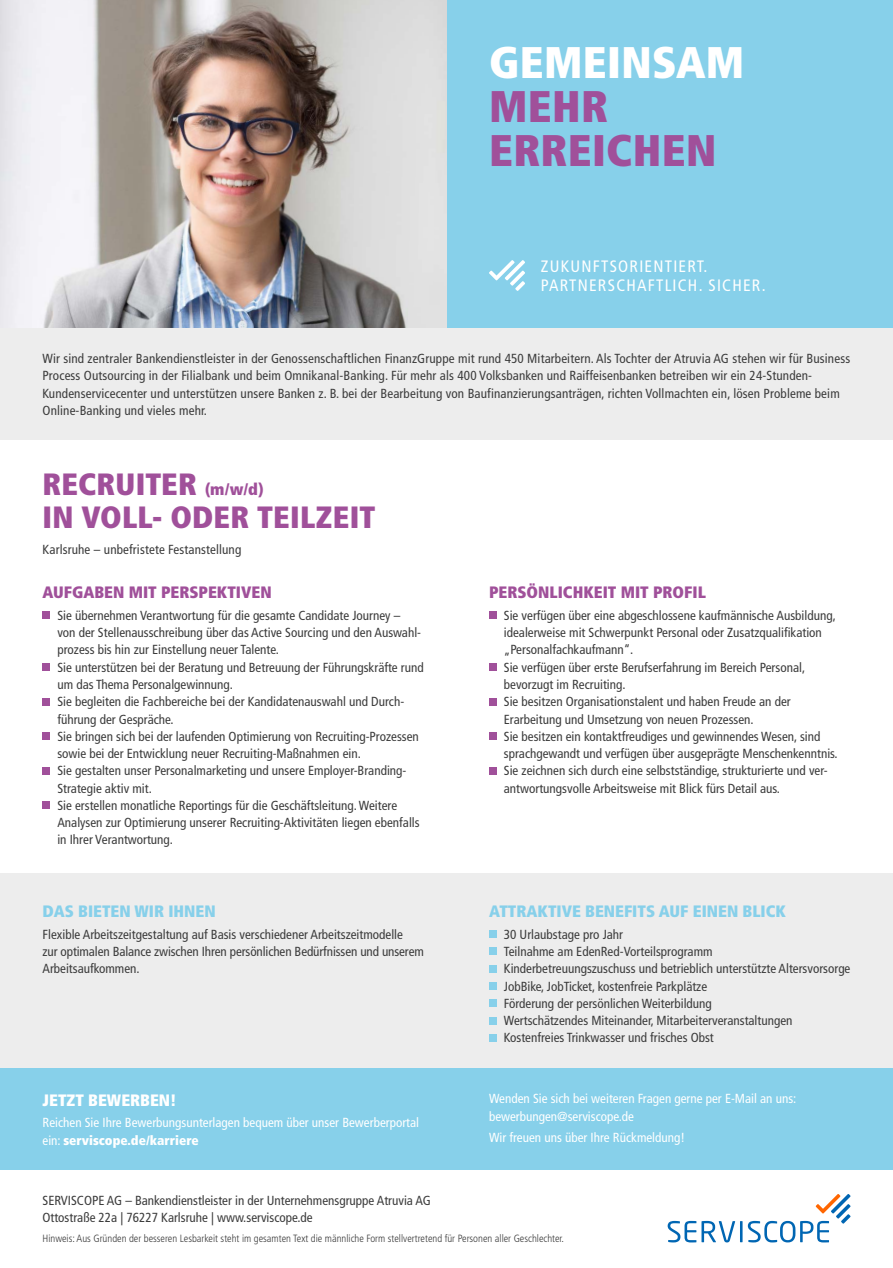
<style>
.page{position:relative;width:893px;height:1268px;background:#fff}
.page>*{position:absolute;margin:0;border:0;box-sizing:border-box;transform-origin:0 0}
.t1{font:900 condensed 44.25px/44.2px "Frutiger LT Std";letter-spacing:.01em;color:#a0509a}
.t2{font:900 condensed 44.25px "Frutiger LT Std";letter-spacing:.01em;color:#fff}
.t3{font:900 condensed 30.75px/33px "Frutiger LT Std";letter-spacing:.01em;color:#a0509a}
.t4{font:900 condensed 16.5px "Frutiger LT Std";color:#87d0ea}
.t5{font:900 condensed 16.5px "Frutiger LT Std";color:#a0509a}
.t6{font:condensed 16.5px/19.5px "Frutiger LT Std";letter-spacing:.075em;color:#fff}
.t7{font:900 condensed 16.5px "Frutiger LT Std";color:#fff}
.t8{font:condensed 13.2px/17.2px "Frutiger LT Std";color:#3c3c3c}
.t9{font:condensed 13.2px/17.2px "Frutiger LT Std";color:#fff}
.t10{font:300 condensed 10.5px "Frutiger LT Std";color:#3c3c3c}
.s1{font-size:16.5px}
.s2{font-weight:900}
</style>
<div class="page">
<div style="left:0;top:327px;width:893px;height:113px;background:#ededed"></div>
<div style="left:0;top:1067px;width:468px;height:102px;background:#87d0ea"></div>
<div style="left:446px;top:1067px;width:447px;height:102px;background:#87d0ea"></div>
<div style="left:446px;top:872px;width:447px;height:195px;background:#ededed"></div>
<div style="left:489px;top:930px;width:7px;height:7px;background:#87d0ea"></div>
<div style="left:489px;top:947px;width:7px;height:7px;background:#87d0ea"></div>
<div style="left:489px;top:964px;width:7px;height:8px;background:#87d0ea"></div>
<div style="left:489px;top:982px;width:7px;height:7px;background:#87d0ea"></div>
<div style="left:489px;top:999px;width:7px;height:7px;background:#87d0ea"></div>
<div style="left:489px;top:1016px;width:7px;height:7px;background:#87d0ea"></div>
<div style="left:489px;top:1033px;width:7px;height:8px;background:#87d0ea"></div>
<div style="left:0;top:872px;width:468px;height:195px;background:#ededed"></div>
<svg style="left:668px;top:1194px;width:183px;height:48px"></svg>
<div style="left:43px;top:611px;width:7px;height:7px;background:#a0509a"></div>
<div style="left:43px;top:663px;width:7px;height:7px;background:#a0509a"></div>
<div style="left:43px;top:698px;width:7px;height:7px;background:#a0509a"></div>
<div style="left:43px;top:732px;width:7px;height:7px;background:#a0509a"></div>
<div style="left:43px;top:767px;width:7px;height:7px;background:#a0509a"></div>
<div style="left:43px;top:801px;width:7px;height:7px;background:#a0509a"></div>
<div style="left:489px;top:611px;width:7px;height:7px;background:#a0509a"></div>
<div style="left:489px;top:663px;width:7px;height:7px;background:#a0509a"></div>
<div style="left:489px;top:698px;width:7px;height:7px;background:#a0509a"></div>
<div style="left:489px;top:732px;width:7px;height:7px;background:#a0509a"></div>
<div style="left:489px;top:767px;width:7px;height:7px;background:#a0509a"></div>
<div style="left:446px;top:0;width:447px;height:327px;background:#87d0ea"></div>
<svg style="left:489px;top:260px;width:36px;height:31px"></svg>
<img style="left:0;top:0;width:446px;height:327px">
<h1 class="t2" style="left:489px;top:35px;width:257px">GEMEINSAM</h1>
<h1 class="t1" style="left:489px;top:84px;width:229px">MEHR<br>ERREICHEN</h1>
<p class="t6" style="left:541px;top:256px;width:226px">ZUKUNFTSORIENTIERT.<br>PARTNERSCHAFTLICH. SICHER.</p>
<p class="t8" style="left:43px;top:350px;width:809px">Wir sind zentraler Bankendienstleister in der Genossenschaftlichen FinanzGruppe mit rund 450 Mitarbeitern. Als Tochter der Atruvia AG stehen wir für Business Process Outsourcing in der Filialbank und beim Omnikanal-Banking. Für mehr als 400 Volksbanken und Raiffeisenbanken betreiben wir ein 24-Stunden-Kundenservicecenter und unterstützen unsere Banken z. B. bei der Bearbeitung von Baufinanzierungsanträgen, richten Vollmachten ein, lösen Probleme beim Online-Banking und vieles mehr.</p>
<h2 class="t3" style="left:43px;top:468px;width:334px">RECRUITER <span class="s1">(m/w/d)<br></span>IN VOLL- ODER TEILZEIT</h2>
<p class="t8" style="left:43px;top:541px;width:200px">Karlsruhe – unbefristete Festanstellung</p>
<p class="t5" style="left:43px;top:582px;width:231px">AUFGABEN MIT PERSPEKTIVEN</p>
<p class="t8" style="left:57px;top:606px;width:368px">Sie übernehmen Verantwortung für die gesamte Candidate Journey –<br>von der Stellenausschreibung über das Active Sourcing und den Auswahl&shy;prozess bis hin zur Einstellung neuer Talente.<br>Sie unterstützen bei der Beratung und Betreuung der Führungskräfte rund um das Thema Personalgewinnung.<br>Sie begleiten die Fachbereiche bei der Kandidatenauswahl und Durch&shy;führung der Gespräche.<br>Sie bringen sich bei der laufenden Optimierung von Recruiting-Prozessen sowie bei der Entwicklung neuer Recruiting-Maßnahmen ein.<br>Sie gestalten unser Personalmarketing und unsere Employer-Branding-Strategie aktiv mit.<br>Sie erstellen monatliche Reportings für die Geschäftsleitung. Weitere Analysen zur Optimierung unserer Recruiting-Aktivitäten liegen ebenfalls in Ihrer Verantwortung.</p>
<p class="t5" style="left:489px;top:582px;width:218px">PERSÖNLICHKEIT MIT PROFIL</p>
<p class="t8" style="left:504px;top:606px;width:335px">Sie verfügen über eine abgeschlossene kaufmännische Ausbildung, idealerweise mit Schwerpunkt Personal oder Zusatzqualifikation „Personalfachkaufmann“.<br>Sie verfügen über erste Berufserfahrung im Bereich Personal, bevorzugt im Recruiting.<br>Sie besitzen Organisationstalent und haben Freude an der Erarbeitung und Umsetzung von neuen Prozessen.<br>Sie besitzen ein kontaktfreudiges und gewinnendes Wesen, sind sprachgewandt und verfügen über ausgeprägte Menschenkenntnis.<br>Sie zeichnen sich durch eine selbstständige, strukturierte und ver&shy;antwortungsvolle Arbeitsweise mit Blick fürs Detail aus.</p>
<p class="t4" style="left:43px;top:901px;width:175px">DAS BIETEN WIR IHNEN</p>
<p class="t8" style="left:43px;top:925px;width:383px">Flexible Arbeitszeitgestaltung auf Basis verschiedener Arbeitszeitmodelle<br>zur optimalen Balance zwischen Ihren persönlichen Bedürfnissen und unserem<br>Arbeitsaufkommen.</p>
<p class="t4" style="left:489px;top:901px;width:298px">ATTRAKTIVE BENEFITS AUF EINEN BLICK</p>
<p class="t8" style="left:504px;top:925px;width:348px">30 Urlaubstage pro Jahr<br>Teilnahme am EdenRed-Vorteilsprogramm<br>Kinderbetreuungszuschuss und betrieblich unterstützte Altersvorsorge JobBike, JobTicket, kostenfreie Parkplätze<br>Förderung der persönlichen Weiterbildung<br>Wertschätzendes Miteinander, Mitarbeiterveranstaltungen Kostenfreies Trinkwasser und frisches Obst</p>
<p class="t7" style="left:43px;top:1089px;width:136px">JETZT BEWERBEN!</p>
<p class="t9" style="left:43px;top:1114px;width:378px">Reichen Sie Ihre Bewerbungsunterlagen bequem über unser Bewerberportal ein: <span class="s2">serviscope.de/karriere</span></p>
<p class="t9" style="left:489px;top:1089px;width:309px">Wenden Sie sich bei weiteren Fragen gerne per E-Mail an uns: bewerbungen@serviscope.de</p>
<p class="t9" style="left:489px;top:1128px;width:198px">Wir freuen uns über Ihre Rückmeldung!</p>
<p class="t8" style="left:43px;top:1191px;width:390px">SERVISCOPE AG – Bankendienstleister in der Unternehmensgruppe Atruvia AG<br>Ottostraße 22a | 76227 Karlsruhe | www.serviscope.de</p>
<p class="t10" style="left:43px;top:1232px;width:523px">Hinweis: Aus Gründen der besseren Lesbarkeit steht im gesamten Text die männliche Form stellvertretend für Personen aller Geschlechter.</p>
</div>
